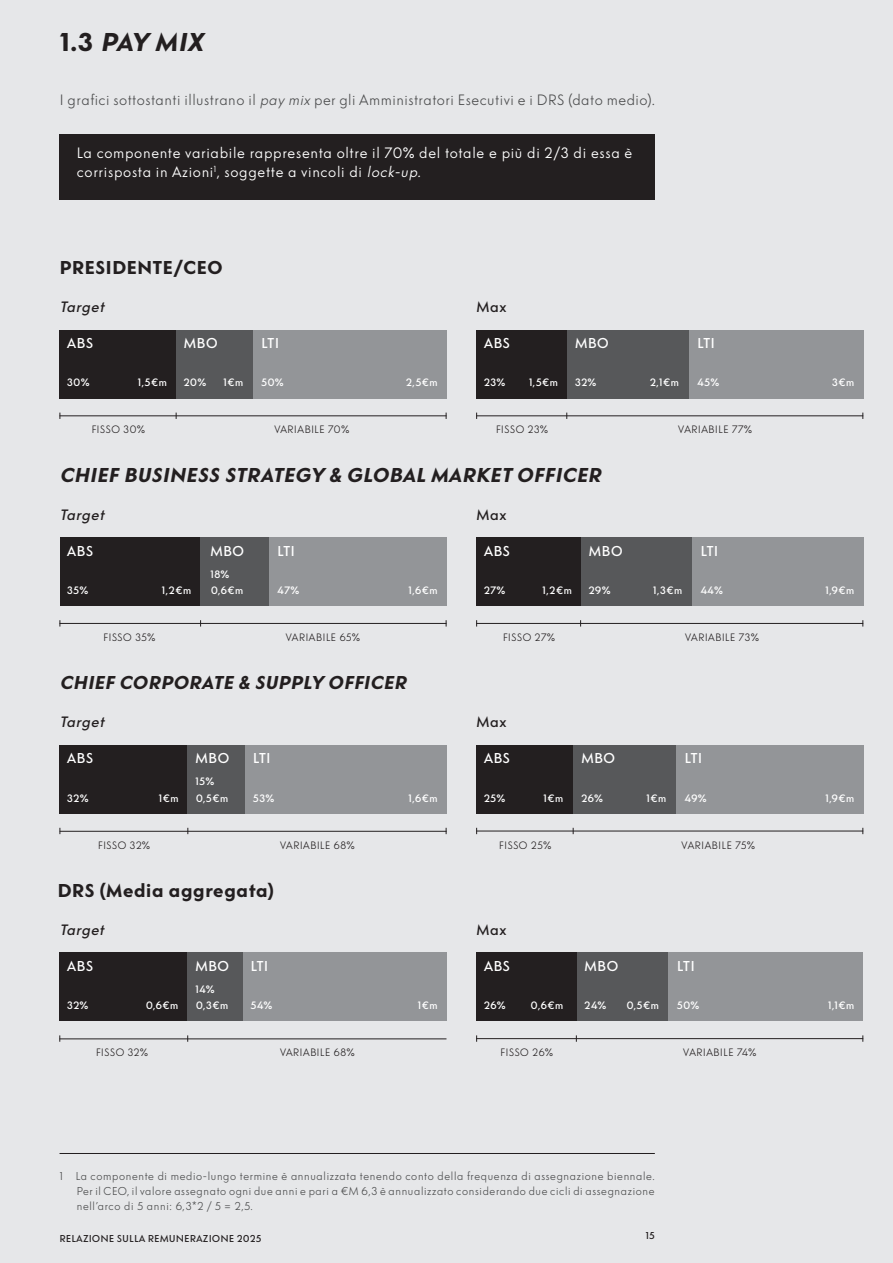
<style>
.page{position:relative;width:893px;height:1263px;background:#e6e7e9}
.page>*{position:absolute;margin:0;border:0;box-sizing:border-box;transform-origin:0 0}
.t1{font:italic 700 27px "Moncler Gothic";color:#231f20}
.t2{font:italic 700 21px "Moncler Gothic";color:#231f20}
.t3{font:700 19.5px "Moncler Gothic";color:#231f20}
.t4{font:italic 700 19.5px "Moncler Gothic";color:#231f20}
.t5{font:15.75px/19.5px "Moncler Gothic";color:#fff}
.t6{font:300 15.75px "Moncler Gothic";letter-spacing:-.01em;color:#4b4c4d}
.t7{font:italic 500 15.75px "Moncler Gothic";color:#231f20}
.t8{font:500 15.75px "Moncler Gothic";letter-spacing:-.005em;color:#231f20}
.t9{font:500 15px "Moncler Gothic";color:#fff}
.t10{font:300 12px/15px "Moncler Gothic";color:#4b4c4d;text-align:justify}
.t11{font:500 11.25px "Moncler Gothic";color:#fff}
.t12{font:300 11.25px "Moncler Gothic";color:#231f20}
.t13{font:500 10.5px "Moncler Gothic";color:#231f20}
.s1{font-style:normal}
.s2{font-style:italic}
</style>
<div class="page">
<div style="left:60px;top:134px;width:595px;height:66px;background:#231f20"></div>
<div style="left:60px;top:330px;width:116px;height:68px;background:#231f20"></div>
<div style="left:476px;top:330px;width:92px;height:68px;background:#231f20"></div>
<div style="left:176px;top:330px;width:77px;height:68px;background:#57585a"></div>
<div style="left:567px;top:330px;width:122px;height:68px;background:#57585a"></div>
<div style="left:253px;top:330px;width:193px;height:68px;background:#939598"></div>
<div style="left:689px;top:330px;width:174px;height:68px;background:#939598"></div>
<hr style="left:60px;top:415px;width:386px;height:1px;background:#231f20">
<hr style="left:476px;top:415px;width:387px;height:1px;background:#231f20">
<div style="left:60px;top:537px;width:140px;height:69px;background:#231f20"></div>
<div style="left:476px;top:537px;width:105px;height:69px;background:#231f20"></div>
<div style="left:200px;top:537px;width:69px;height:69px;background:#57585a"></div>
<div style="left:581px;top:537px;width:111px;height:69px;background:#57585a"></div>
<div style="left:269px;top:537px;width:177px;height:69px;background:#939598"></div>
<div style="left:692px;top:537px;width:171px;height:69px;background:#939598"></div>
<hr style="left:60px;top:623px;width:386px;height:1px;background:#231f20">
<hr style="left:476px;top:623px;width:387px;height:1px;background:#231f20">
<div style="left:476px;top:745px;width:98px;height:68px;background:#231f20"></div>
<div style="left:574px;top:745px;width:102px;height:68px;background:#57585a"></div>
<div style="left:676px;top:745px;width:187px;height:68px;background:#939598"></div>
<hr style="left:476px;top:831px;width:387px;height:1px;background:#231f20">
<div style="left:60px;top:745px;width:128px;height:68px;background:#231f20"></div>
<div style="left:188px;top:745px;width:57px;height:68px;background:#57585a"></div>
<div style="left:245px;top:745px;width:201px;height:68px;background:#939598"></div>
<hr style="left:60px;top:831px;width:387px;height:1px;background:#231f20">
<div style="left:59px;top:952px;width:129px;height:69px;background:#231f20"></div>
<div style="left:188px;top:952px;width:55px;height:69px;background:#57585a"></div>
<div style="left:243px;top:952px;width:203px;height:69px;background:#939598"></div>
<hr style="left:60px;top:1038px;width:386px;height:1px;background:#231f20">
<div style="left:476px;top:952px;width:101px;height:69px;background:#231f20"></div>
<div style="left:577px;top:952px;width:92px;height:69px;background:#57585a"></div>
<div style="left:669px;top:952px;width:194px;height:69px;background:#939598"></div>
<hr style="left:476px;top:1038px;width:387px;height:1px;background:#231f20">
<hr style="left:60px;top:1153px;width:595px;height:1px;background:#231f20">
<p class="t1" style="left:60px;top:26px;width:151px"><span class="s1">1 . 3</span> PAY MIX</p>
<p class="t6" style="left:60px;top:91px;width:597px">I grafici sottostanti illustrano il <span class="s2">pay mix</span> per gli Amministratori Esecutivi e i DRS (dato medio).</p>
<p class="t5" style="left:77px;top:143px;width:558px">La componente variabile rappresenta oltre il 70% del totale e più di 2/3 di essa è corrisposta in Azioni<sup>1</sup>, soggette a vincoli di <span class="s2">lock-up.</span></p>
<p class="t3" style="left:60px;top:256px;width:165px">PRESIDENTE/CEO</p>
<p class="t7" style="left:60px;top:298px;width:50px">Target</p>
<p class="t8" style="left:476px;top:298px;width:32px">Max</p>
<p class="t9" style="left:67px;top:335px;width:28px">ABS</p>
<p class="t9" style="left:183px;top:335px;width:36px">MBO</p>
<p class="t9" style="left:261px;top:335px;width:19px">LTI</p>
<p class="t9" style="left:484px;top:335px;width:28px">ABS</p>
<p class="t9" style="left:575px;top:335px;width:36px">MBO</p>
<p class="t9" style="left:697px;top:335px;width:19px">LTI</p>
<p class="t11" style="left:67px;top:376px;width:24px">30%</p>
<p class="t11" style="left:137px;top:376px;width:31px">1,5€m</p>
<p class="t11" style="left:183px;top:376px;width:24px">20%</p>
<p class="t11" style="left:223px;top:376px;width:22px">1€m</p>
<p class="t11" style="left:261px;top:376px;width:24px">50%</p>
<p class="t11" style="left:406px;top:376px;width:34px">2,5€m</p>
<p class="t11" style="left:484px;top:376px;width:23px">23%</p>
<p class="t11" style="left:529px;top:376px;width:31px">1,5€m</p>
<p class="t11" style="left:575px;top:376px;width:23px">32%</p>
<p class="t11" style="left:650px;top:376px;width:31px">2,1€m</p>
<p class="t11" style="left:697px;top:376px;width:24px">45%</p>
<p class="t11" style="left:832px;top:376px;width:24px">3€m</p>
<p class="t12" style="left:274px;top:424px;width:77px">VARIABILE 70%</p>
<p class="t12" style="left:678px;top:424px;width:76px">VARIABILE 77%</p>
<p class="t12" style="left:91px;top:424px;width:55px">FISSO 30%</p>
<p class="t12" style="left:496px;top:424px;width:54px">FISSO 23%</p>
<p class="t2" style="left:60px;top:463px;width:547px">CHIEF BUSINESS STRATEGY &amp; GLOBAL MARKET OFFICER</p>
<p class="t7" style="left:60px;top:505px;width:50px">Target</p>
<p class="t8" style="left:476px;top:505px;width:32px">Max</p>
<p class="t9" style="left:67px;top:542px;width:28px">ABS</p>
<p class="t9" style="left:210px;top:542px;width:36px">MBO</p>
<p class="t9" style="left:277px;top:542px;width:19px">LTI</p>
<p class="t9" style="left:484px;top:542px;width:28px">ABS</p>
<p class="t9" style="left:588px;top:542px;width:36px">MBO</p>
<p class="t9" style="left:700px;top:542px;width:19px">LTI</p>
<p class="t11" style="left:67px;top:584px;width:23px">35%</p>
<p class="t11" style="left:162px;top:584px;width:31px">1,2€m</p>
<p class="t11" style="left:211px;top:584px;width:35px">0,6€m</p>
<p class="t11" style="left:408px;top:584px;width:31px">1,6€m</p>
<p class="t11" style="left:484px;top:584px;width:23px">27%</p>
<p class="t11" style="left:542px;top:584px;width:31px">1,2€m</p>
<p class="t11" style="left:653px;top:584px;width:31px">1,3€m</p>
<p class="t11" style="left:825px;top:584px;width:31px">1,9€m</p>
<p class="t11" style="left:210px;top:568px;width:21px">18%</p>
<p class="t11" style="left:277px;top:584px;width:24px">47%</p>
<p class="t11" style="left:588px;top:584px;width:24px">29%</p>
<p class="t11" style="left:700px;top:584px;width:24px">44%</p>
<p class="t12" style="left:285px;top:631px;width:76px">VARIABILE 65%</p>
<p class="t12" style="left:685px;top:631px;width:76px">VARIABILE 73%</p>
<p class="t12" style="left:103px;top:631px;width:54px">FISSO 35%</p>
<p class="t12" style="left:503px;top:631px;width:54px">FISSO 27%</p>
<p class="t4" style="left:60px;top:671px;width:352px">CHIEF CORPORATE &amp; SUPPLY OFFICER</p>
<p class="t7" style="left:60px;top:713px;width:50px">Target</p>
<p class="t8" style="left:476px;top:713px;width:32px">Max</p>
<p class="t9" style="left:67px;top:750px;width:28px">ABS</p>
<p class="t9" style="left:195px;top:750px;width:36px">MBO</p>
<p class="t9" style="left:253px;top:750px;width:19px">LTI</p>
<p class="t11" style="left:67px;top:791px;width:23px">32%</p>
<p class="t11" style="left:158px;top:791px;width:22px">1€m</p>
<p class="t11" style="left:196px;top:791px;width:34px">0,5€m</p>
<p class="t11" style="left:408px;top:791px;width:31px">1,6€m</p>
<p class="t11" style="left:195px;top:775px;width:21px">15%</p>
<p class="t11" style="left:253px;top:791px;width:23px">53%</p>
<p class="t12" style="left:98px;top:839px;width:54px">FISSO 32%</p>
<p class="t12" style="left:280px;top:839px;width:77px">VARIABILE 68%</p>
<p class="t3" style="left:57px;top:878px;width:218px">DRS (Media aggregata)</p>
<p class="t7" style="left:59px;top:921px;width:50px">Target</p>
<p class="t9" style="left:67px;top:957px;width:28px">ABS</p>
<p class="t9" style="left:195px;top:957px;width:36px">MBO</p>
<p class="t9" style="left:251px;top:957px;width:19px">LTI</p>
<p class="t11" style="left:67px;top:999px;width:23px">32%</p>
<p class="t11" style="left:146px;top:999px;width:35px">0,6€m</p>
<p class="t11" style="left:196px;top:999px;width:34px">0,3€m</p>
<p class="t11" style="left:417px;top:999px;width:22px">1€m</p>
<p class="t11" style="left:195px;top:983px;width:21px">14%</p>
<p class="t11" style="left:251px;top:999px;width:23px">54%</p>
<p class="t12" style="left:96px;top:1046px;width:54px">FISSO 32%</p>
<p class="t12" style="left:280px;top:1046px;width:77px">VARIABILE 68%</p>
<p class="t9" style="left:484px;top:750px;width:28px">ABS</p>
<p class="t9" style="left:581px;top:750px;width:36px">MBO</p>
<p class="t9" style="left:684px;top:750px;width:19px">LTI</p>
<p class="t11" style="left:484px;top:791px;width:23px">25%</p>
<p class="t11" style="left:543px;top:791px;width:22px">1€m</p>
<p class="t11" style="left:581px;top:791px;width:24px">26%</p>
<p class="t11" style="left:646px;top:791px;width:22px">1€m</p>
<p class="t11" style="left:684px;top:791px;width:24px">49%</p>
<p class="t11" style="left:825px;top:791px;width:31px">1,9€m</p>
<p class="t12" style="left:681px;top:839px;width:75px">VARIABILE 75%</p>
<p class="t12" style="left:499px;top:839px;width:54px">FISSO 25%</p>
<p class="t8" style="left:476px;top:921px;width:32px">Max</p>
<p class="t9" style="left:484px;top:957px;width:28px">ABS</p>
<p class="t9" style="left:584px;top:957px;width:36px">MBO</p>
<p class="t9" style="left:677px;top:957px;width:19px">LTI</p>
<p class="t11" style="left:484px;top:999px;width:24px">26%</p>
<p class="t11" style="left:531px;top:999px;width:35px">0,6€m</p>
<p class="t11" style="left:584px;top:999px;width:24px">24%</p>
<p class="t11" style="left:626px;top:999px;width:34px">0,5€m</p>
<p class="t11" style="left:677px;top:999px;width:24px">50%</p>
<p class="t11" style="left:828px;top:999px;width:28px">1,1€m</p>
<p class="t12" style="left:683px;top:1046px;width:75px">VARIABILE 74%</p>
<p class="t12" style="left:500px;top:1046px;width:54px">FISSO 26%</p>
<p class="t10" style="left:77px;top:1169px;width:580px;text-indent:-17px">1 La componente di medio-lungo termine è annualizzata tenendo conto della frequenza di assegnazione biennale.<br>Per il CEO, il valore assegnato ogni due anni e pari a €M 6,3 è annualizzato considerando due cicli di assegnazione nell’arco di 5 anni: 6,3*2 / 5 = 2,5.</p>
<p class="t13" style="left:60px;top:1233px;width:204px">RELAZIONE SULLA REMUNERAZIONE 2025</p>
<p class="t13" style="left:645px;top:1229px;width:11px">15</p>
</div>
